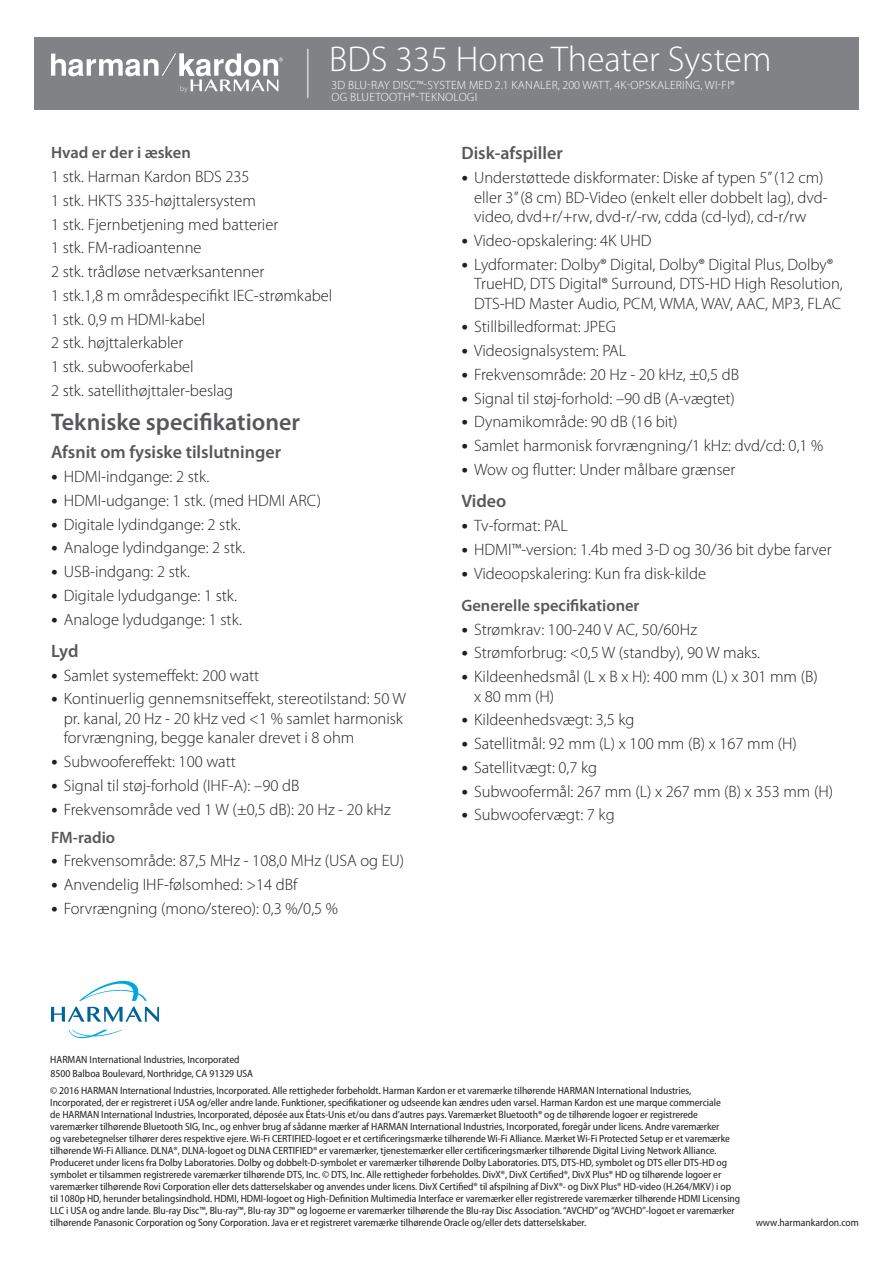
<style>
.page{position:relative;width:893px;height:1263px;background:#fff}
.page>*{position:absolute;margin:0;border:0;box-sizing:border-box;transform-origin:0 0}
.t1{font:300 36px "Myriad Pro";color:#fff}
.t2{font:600 24px "Myriad Pro";color:#57585a}
.t3{font:600 18px "Myriad Pro";color:#57585a}
.t4{font:300 16.5px/23.7px "Myriad Pro";color:#231f20}
.t5{font:600 16.5px "Myriad Pro";color:#57585a}
.t6{font:300 12px/11.6px "Myriad Pro";letter-spacing:.02em;color:#fff}
.t7{font:semi-condensed 10.5px/12px "Myriad Pro";letter-spacing:-.005em;color:#231f20}
.s1{font-family:"Helvetica Neue LT Std";font-weight:100;font-size:13.5px}
.s2{font-weight:600;color:#57585a}
</style>
<div class="page">
<svg style="left:69px;top:1030px;width:53px;height:8px"></svg>
<svg style="left:51px;top:980px;width:108px;height:42px"></svg>
<div style="left:34px;top:37px;width:825px;height:72px;background:#808285"></div>
<hr style="left:307px;top:49px;width:1px;height:49px;background:#fff">
<svg style="left:51px;top:53px;width:232px;height:40px"></svg>
<h1 class="t1" style="left:329px;top:39px;width:444px">BDS 335 Home Theater System</h1>
<p class="t6" style="left:331px;top:80px;width:405px">3D BLU-RAY DISC™-SYSTEM MED 2.1 KANALER, 200 WATT, 4K-OPSKALERING, WI-FI®<br>OG BLUETOOTH®-TEKNOLOGI</p>
<h3 class="t5" style="left:51px;top:144px;width:141px">Hvad er der i æsken</h3>
<p class="t4" style="left:51px;top:165px;width:283px">1 stk. Harman Kardon BDS 235<br>1 stk. HKTS 335-højttalersystem<br>1 stk. Fjernbetjening med batterier<br>1 stk. FM-radioantenne<br>2 stk. trådløse netværksantenner<br>1 stk.1,8 m områdespecifikt IEC-strømkabel<br>1 stk. 0,9 m HDMI-kabel<br>2 stk. højttalerkabler<br>1 stk. subwooferkabel<br>2 stk. satellithøjttaler-beslag</p>
<h2 class="t2" style="left:51px;top:409px;width:250px">Tekniske specifikationer</h2>
<h3 class="t3" style="left:51px;top:442px;width:232px">Afsnit om fysiske tilslutninger</h3>
<h3 class="t4" style="left:51px;top:465px;width:160px"><span class="s1">•</span> HDMI-indgange: 2 stk.</h3>
<h3 class="t4" style="left:51px;top:489px;width:272px"><span class="s1">•</span> HDMI-udgange: 1 stk. (med HDMI ARC)</h3>
<h3 class="t4" style="left:51px;top:512px;width:191px"><span class="s1">•</span> Digitale lydindgange: 2 stk.</h3>
<h3 class="t4" style="left:51px;top:536px;width:196px"><span class="s1">•</span> Analoge lydindgange: 2 stk.</h3>
<h3 class="t4" style="left:51px;top:560px;width:141px"><span class="s1">•</span> USB-indgang: 2 stk.</h3>
<h3 class="t4" style="left:51px;top:584px;width:188px"><span class="s1">•</span> Digitale lydudgange: 1 stk.</h3>
<h3 class="t4" style="left:51px;top:607px;width:192px"><span class="s1">•</span> Analoge lydudgange: 1 stk.</h3>
<h3 class="t3" style="left:51px;top:641px;width:29px">Lyd</h3>
<h3 class="t4" style="left:51px;top:663px;width:210px"><span class="s1">•</span> Samlet systemeffekt: 200 watt</h3>
<h3 class="t4" style="left:64px;top:689px;width:344px;line-height:19.5px;text-indent:-13px"><span class="s1">•</span> Kontinuerlig gennemsnitseffekt, stereotilstand: 50 W pr. kanal, 20 Hz - 20 kHz ved &lt;1 % samlet harmonisk forvrængning, begge kanaler drevet i 8 ohm</h3>
<h3 class="t4" style="left:51px;top:750px;width:186px"><span class="s1">•</span> Subwoofereffekt: 100 watt</h3>
<h3 class="t4" style="left:51px;top:774px;width:250px"><span class="s1">•</span> Signal til støj-forhold (IHF-A): –90 dB</h3>
<h3 class="t4" style="left:51px;top:795px;width:341px;line-height:28px"><span class="s1">•</span> Frekvensområde ved 1 W (±0,5 dB): 20 Hz - 20 kHz<br><span class="s2">FM-radio</span></h3>
<h3 class="t4" style="left:51px;top:849px;width:355px"><span class="s1">•</span> Frekvensområde: 87,5 MHz - 108,0 MHz (USA og EU)</h3>
<h3 class="t4" style="left:51px;top:873px;width:248px"><span class="s1">•</span> Anvendelig IHF-følsomhed: &gt;14 dBf</h3>
<h3 class="t4" style="left:51px;top:897px;width:289px"><span class="s1">•</span> Forvrængning (mono/stereo): 0,3 %/0,5 %</h3>
<h3 class="t3" style="left:461px;top:143px;width:103px">Disk-afspiller</h3>
<h3 class="t4" style="left:474px;top:168px;width:355px;line-height:19.5px;text-indent:-13px"><span class="s1">•</span> Understøttede diskformater: Diske af typen 5” (12 cm) eller 3” (8 cm) BD-Video (enkelt eller dobbelt lag), dvd&shy;video, dvd+r/+rw, dvd-r/-rw, cdda (cd-lyd), cd-r/rw</h3>
<h3 class="t4" style="left:461px;top:229px;width:192px"><span class="s1">•</span> Video-opskalering: 4K UHD</h3>
<h3 class="t4" style="left:474px;top:255px;width:370px;line-height:19.5px;text-indent:-13px"><span class="s1">•</span> Lydformater: Dolby® Digital, Dolby® Digital Plus, Dolby®<br>TrueHD, DTS Digital® Surround, DTS-HD High Resolution,<br>DTS-HD Master Audio, PCM, WMA, WAV, AAC, MP3, FLAC</h3>
<h3 class="t4" style="left:461px;top:315px;width:156px"><span class="s1">•</span> Stillbilledformat: JPEG</h3>
<h3 class="t4" style="left:461px;top:339px;width:166px"><span class="s1">•</span> Videosignalsystem: PAL</h3>
<h3 class="t4" style="left:461px;top:363px;width:279px"><span class="s1">•</span> Frekvensområde: 20 Hz - 20 kHz, ±0,5 dB</h3>
<h3 class="t4" style="left:461px;top:387px;width:275px"><span class="s1">•</span> Signal til støj-forhold: –90 dB (A-vægtet)</h3>
<h3 class="t4" style="left:461px;top:410px;width:218px"><span class="s1">•</span> Dynamikområde: 90 dB (16 bit)</h3>
<h3 class="t4" style="left:461px;top:434px;width:363px"><span class="s1">•</span> Samlet harmonisk forvrængning/1 kHz: dvd/cd: 0,1 %</h3>
<h3 class="t4" style="left:461px;top:458px;width:276px"><span class="s1">•</span> Wow og flutter: Under målbare grænser</h3>
<h3 class="t3" style="left:461px;top:491px;width:46px">Video</h3>
<h3 class="t4" style="left:461px;top:514px;width:108px"><span class="s1">•</span> Tv-format: PAL</h3>
<h3 class="t4" style="left:461px;top:538px;width:372px"><span class="s1">•</span> HDMI™-version: 1.4b med 3-D og 30/36 bit dybe farver</h3>
<h3 class="t4" style="left:461px;top:557px;width:246px;line-height:32.2px"><span class="s1">•</span> Videoopskalering: Kun fra disk-kilde<br><span class="s2">Generelle specifikationer</span></h3>
<h3 class="t4" style="left:461px;top:617px;width:237px"><span class="s1">•</span> Strømkrav: 100-240 V AC, 50/60Hz</h3>
<h3 class="t4" style="left:461px;top:641px;width:300px"><span class="s1">•</span> Strømforbrug: &lt;0,5 W (standby), 90 W maks.</h3>
<h3 class="t4" style="left:474px;top:667px;width:345px;line-height:19.5px;text-indent:-13px"><span class="s1">•</span> Kildeenhedsmål (L x B x H): 400 mm (L) x 301 mm (B) x 80 mm (H)</h3>
<h3 class="t4" style="left:461px;top:708px;width:175px"><span class="s1">•</span> Kildeenhedsvægt: 3,5 kg</h3>
<h3 class="t4" style="left:461px;top:732px;width:337px"><span class="s1">•</span> Satellitmål: 92 mm (L) x 100 mm (B) x 167 mm (H)</h3>
<h3 class="t4" style="left:461px;top:756px;width:137px"><span class="s1">•</span> Satellitvægt: 0,7 kg</h3>
<h3 class="t4" style="left:461px;top:779px;width:373px"><span class="s1">•</span> Subwoofermål: 267 mm (L) x 267 mm (B) x 353 mm (H)</h3>
<h3 class="t4" style="left:461px;top:803px;width:155px"><span class="s1">•</span> Subwoofervægt: 7 kg</h3>
<p class="t7" style="left:50px;top:1053px;width:204px;line-height:13.5px">HARMAN International Industries, Incorporated<br>8500 Balboa Boulevard, Northridge, CA 91329 USA</p>
<p class="t7" style="left:50px;top:1085px;width:691px">© 2016 HARMAN International Industries, Incorporated. Alle rettigheder forbeholdt. Harman Kardon er et varemærke tilhørende HARMAN International Industries, Incorporated, der er registreret i USA og/eller andre lande. Funktioner, specifikationer og udseende kan ændres uden varsel. Harman Kardon est une marque commerciale<br>de HARMAN International Industries, Incorporated, déposée aux États-Unis et/ou dans d’autres pays. Varemærket Bluetooth® og de tilhørende logoer er registrerede varemærker tilhørende Bluetooth SIG, Inc., og enhver brug af sådanne mærker af HARMAN International Industries, Incorporated, foregår under licens. Andre varemærker<br>og varebetegnelser tilhører deres respektive ejere. Wi-Fi CERTIFIED-logoet er et certificeringsmærke tilhørende Wi-Fi Alliance. Mærket Wi-Fi Protected Setup er et varemærke tilhørende Wi-Fi Alliance. DLNA®, DLNA-logoet og DLNA CERTIFIED® er varemærker, tjenestemærker eller certificeringsmærker tilhørende Digital Living Network Alliance.<br>Produceret under licens fra Dolby Laboratories. Dolby og dobbelt-D-symbolet er varemærker tilhørende Dolby Laboratories. DTS, DTS-HD, symbolet og DTS eller DTS-HD og symbolet er tilsammen registrerede varemærker tilhørende DTS, Inc. © DTS, Inc. Alle rettigheder forbeholdes. DivX®, DivX Certified®, DivX Plus® HD og tilhørende logoer er varemærker tilhørende Rovi Corporation eller dets datterselskaber og anvendes under licens. DivX Certified® til afspilning af DivX®- og DivX Plus® HD-video (H.264/MKV) i op til 1080p HD, herunder betalingsindhold. HDMI, HDMI-logoet og High-Definition Multimedia Interface er varemærker eller registrerede varemærker tilhørende HDMI Licensing LLC i USA og andre lande. Blu-ray Disc™, Blu-ray™, Blu-ray 3D™ og logoerne er varemærker tilhørende the Blu-ray Disc Association. “AVCHD” og “AVCHD”-logoet er varemærker tilhørende Panasonic Corporation og Sony Corporation. Java er et registreret varemærke tilhørende Oracle og/eller dets datterselskaber.</p>
<p class="t7" style="left:756px;top:1217px;width:105px">www.harmankardon.com</p>
</div>
